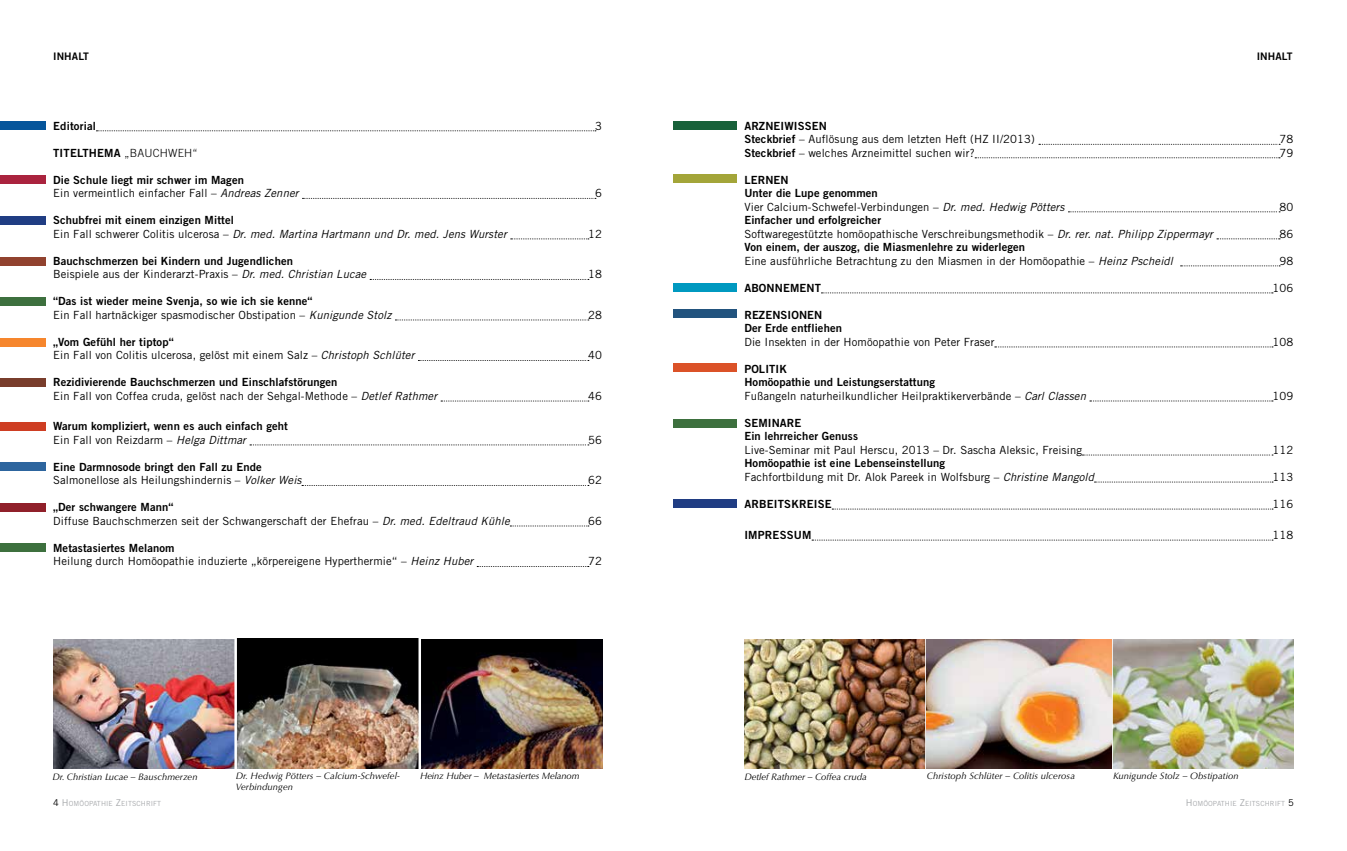
<style>
.page{position:relative;width:1347px;height:851px;background:#fff}
.page>*{position:absolute;margin:0;border:0;box-sizing:border-box;transform-origin:0 0}
.t1{font:11.25px "Trade Gothic LT";letter-spacing:.01em;color:#000}
.t2{font:11.25px/13.5px "Trade Gothic LT Bold Two";letter-spacing:.01em;color:#000}
.t3{font:italic 11.25px "Trade Gothic LT";letter-spacing:.01em;color:#000}
.t4{font:10.38px "Trade Gothic LT Bold Two";letter-spacing:.01em;color:#000}
.t5{font:italic 9.38px "Optima LT";letter-spacing:.01em;color:#000}
.t6{font:italic 9.38px "Optima LT";letter-spacing:-.01em;color:#000}
.t7{font:7px "Trade Gothic LT";letter-spacing:.015em;color:#a7a9ac}
.s1{font-family:"Trade Gothic LT";font-weight:300}
.s2{font-style:italic}
.s3{font-style:normal}
.s4{font-family:"Trade Gothic LT Bold Two"}
.s5{font-size:9.38px;color:#000}
.s6{font-size:9.38px}
</style>
<div class="page">
<svg style="left:96px;top:130px;width:500px;height:1px"></svg>
<svg style="left:302px;top:198px;width:294px;height:1px"></svg>
<svg style="left:511px;top:238px;width:78px;height:1px"></svg>
<svg style="left:370px;top:279px;width:219px;height:1px"></svg>
<svg style="left:395px;top:319px;width:194px;height:1px"></svg>
<svg style="left:418px;top:360px;width:171px;height:1px"></svg>
<svg style="left:441px;top:400px;width:148px;height:1px"></svg>
<svg style="left:250px;top:444px;width:339px;height:1px"></svg>
<svg style="left:302px;top:485px;width:287px;height:1px"></svg>
<svg style="left:510px;top:525px;width:79px;height:1px"></svg>
<svg style="left:477px;top:566px;width:112px;height:1px"></svg>
<svg style="left:1039px;top:144px;width:241px;height:1px"></svg>
<svg style="left:975px;top:157px;width:305px;height:1px"></svg>
<svg style="left:1068px;top:211px;width:212px;height:1px"></svg>
<svg style="left:1216px;top:238px;width:64px;height:1px"></svg>
<svg style="left:1180px;top:265px;width:100px;height:1px"></svg>
<svg style="left:821px;top:292px;width:452px;height:1px"></svg>
<svg style="left:994px;top:346px;width:279px;height:1px"></svg>
<svg style="left:1089px;top:400px;width:184px;height:1px"></svg>
<svg style="left:1082px;top:454px;width:191px;height:1px"></svg>
<svg style="left:1094px;top:481px;width:179px;height:1px"></svg>
<svg style="left:832px;top:508px;width:441px;height:1px"></svg>
<svg style="left:812px;top:539px;width:461px;height:1px"></svg>
<img style="left:421px;top:639px;width:181px;height:129px">
<img style="left:53px;top:639px;width:181px;height:129px">
<img style="left:744px;top:639px;width:181px;height:129px">
<img style="left:237px;top:639px;width:181px;height:129px">
<img style="left:1112px;top:639px;width:181px;height:129px">
<img style="left:926px;top:639px;width:185px;height:129px">
<div style="left:0;top:121px;width:45px;height:9px;background:#05559b"></div>
<div style="left:0;top:503px;width:45px;height:8px;background:#90202a"></div>
<div style="left:673px;top:498px;width:63px;height:9px;background:#203d83"></div>
<div style="left:0;top:176px;width:45px;height:8px;background:#aa233e"></div>
<div style="left:0;top:216px;width:46px;height:8px;background:#203d83"></div>
<div style="left:0;top:257px;width:45px;height:9px;background:#91422f"></div>
<div style="left:0;top:297px;width:45px;height:9px;background:#3d703e"></div>
<div style="left:0;top:338px;width:45px;height:9px;background:#f6862d"></div>
<div style="left:0;top:378px;width:45px;height:9px;background:#793d2c"></div>
<div style="left:0;top:422px;width:45px;height:9px;background:#ce3e23"></div>
<div style="left:0;top:462px;width:45px;height:9px;background:#2d659e"></div>
<div style="left:0;top:542px;width:45px;height:9px;background:#3d703e"></div>
<div style="left:673px;top:121px;width:63px;height:9px;background:#18613a"></div>
<div style="left:673px;top:175px;width:63px;height:8px;background:#a3a539"></div>
<div style="left:673px;top:283px;width:63px;height:9px;background:#0099c0"></div>
<div style="left:673px;top:309px;width:63px;height:9px;background:#22537e"></div>
<div style="left:673px;top:363px;width:63px;height:8px;background:#db5228"></div>
<div style="left:673px;top:419px;width:63px;height:8px;background:#3d703e"></div>
<p class="t4" style="left:53px;top:50px;width:37px">in halt</p>
<p class="t4" style="left:1256px;top:50px;width:37px">in halt</p>
<p class="t2" style="left:53px;top:119px;width:44px">Editorial</p>
<p class="t1" style="left:595px;top:119px;width:8px">3</p>
<p class="t2" style="left:53px;top:146px;width:146px">titelthema <span class="s1">„BAUCHWEH“</span></p>
<p class="t2" style="left:53px;top:173px;width:192px">Die Schule liegt mir schwer im Magen</p>
<p class="t1" style="left:53px;top:186px;width:247px">Ein vermeintlich einfacher Fall – <span class="s2">Andreas Zenner</span></p>
<p class="t1" style="left:595px;top:186px;width:8px">6</p>
<p class="t2" style="left:53px;top:213px;width:182px">Schubfrei mit einem einzigen M ittel</p>
<p class="t3" style="left:53px;top:227px;width:455px"><span class="s3">Ein Fall schwerer Colitis ulcerosa –</span> Dr. med. Martina Hartmann und Dr. med. Jens Wurster</p>
<p class="t1" style="left:588px;top:227px;width:15px">12</p>
<p class="t2" style="left:53px;top:254px;width:241px">Bauchschmerzen bei Kindern und Jugendlichen</p>
<p class="t1" style="left:53px;top:267px;width:314px">Beispiele aus der Kinderarzt-Praxis – <span class="s2">Dr. med. Christian Lucae</span></p>
<p class="t1" style="left:588px;top:267px;width:15px">18</p>
<p class="t2" style="left:53px;top:294px;width:261px">“Das ist wieder meine Svenja, so wie ich sie kenne“</p>
<p class="t1" style="left:53px;top:308px;width:340px">Ein Fall hartnäckiger spasmodischer Obstipation – <span class="s2">Kunigunde Stolz</span></p>
<p class="t1" style="left:588px;top:308px;width:15px">28</p>
<p class="t2" style="left:53px;top:335px;width:122px">„Vom Gefühl her tiptop“</p>
<p class="t1" style="left:53px;top:348px;width:363px">Ein Fall von Colitis ulcerosa, gelöst mit einem Salz – <span class="s2">Christoph Schlüter</span></p>
<p class="t1" style="left:588px;top:348px;width:15px">40</p>
<p class="t2" style="left:53px;top:375px;width:286px">Rezidivierende Bauchschmerzen und Einschlafstörungen</p>
<p class="t1" style="left:53px;top:389px;width:385px">Ein Fall von Coffea cruda, gelöst nach der Sehgal-Methode – <span class="s2">Detlef Rathmer</span></p>
<p class="t1" style="left:588px;top:389px;width:15px">46</p>
<p class="t2" style="left:53px;top:419px;width:236px">Warum kompliziert, wenn es auch einfach geht</p>
<p class="t1" style="left:53px;top:433px;width:194px">Ein Fall von Reizdarm – <span class="s2">Helga Dittmar</span></p>
<p class="t1" style="left:588px;top:433px;width:15px">56</p>
<p class="t2" style="left:53px;top:460px;width:210px">Eine Darmnosode bringt den Fall zu Ende</p>
<p class="t1" style="left:53px;top:473px;width:250px">Salmonellose als Heilungshindernis – <span class="s2">Volker Weis</span></p>
<p class="t1" style="left:588px;top:473px;width:15px">62</p>
<p class="t2" style="left:53px;top:500px;width:122px">„Der schwangere Mann“</p>
<p class="t1" style="left:53px;top:514px;width:458px">Diffuse Bauchschmerzen seit der Schwangerschaft der Ehefrau – <span class="s2">Dr. med. Edeltraud Kühle</span></p>
<p class="t1" style="left:588px;top:514px;width:15px">66</p>
<p class="t2" style="left:53px;top:541px;width:123px">Metastasiertes Melanom</p>
<p class="t1" style="left:53px;top:554px;width:421px">Heilung durch Homöopathie induzierte „körpereigene Hyperthermie“ – <span class="s2">Heinz Huber</span></p>
<p class="t1" style="left:588px;top:554px;width:15px">72</p>
<p class="t2" style="left:744px;top:119px;width:84px">ARZNEIWISSEN</p>
<p class="t1" style="left:744px;top:132px;width:292px"><span class="s4">Steckbrief</span> – Auflösung aus dem letzten Heft (HZ II/2013)</p>
<p class="t1" style="left:1279px;top:132px;width:15px">78</p>
<p class="t1" style="left:744px;top:146px;width:232px"><span class="s4">Steckbrief</span> – welches Arzneimittel suchen wir?</p>
<p class="t1" style="left:1279px;top:146px;width:15px">79</p>
<p class="t2" style="left:744px;top:173px;width:135px">LERNEN<br>Unter die Lupe genommen</p>
<p class="t1" style="left:744px;top:200px;width:321px">Vier Calcium-Schwefel-Verbindungen – <span class="s2">Dr. med. Hedwig Pötters</span></p>
<p class="t1" style="left:1279px;top:200px;width:15px">80</p>
<p class="t2" style="left:744px;top:213px;width:138px">Einfacher und erfolgreicher</p>
<p class="t1" style="left:744px;top:227px;width:470px">Softwaregestützte homöopathische Verschreibungsmethodik – <span class="s2">Dr. rer. nat. Philipp Zippermayr</span></p>
<p class="t1" style="left:1279px;top:227px;width:15px">86</p>
<p class="t2" style="left:744px;top:240px;width:282px">Von einem, der auszog, die M iasmenlehre zu widerlegen</p>
<p class="t1" style="left:744px;top:254px;width:430px">Eine ausführliche Betrachtung zu den Miasmen in der Homöopathie – <span class="s2">Heinz Pscheidl</span></p>
<p class="t1" style="left:1279px;top:254px;width:15px">98</p>
<p class="t2" style="left:744px;top:281px;width:31px">Abonne</p>
<p class="t2" style="left:790px;top:281px;width:32px">ment</p>
<p class="t1" style="left:1272px;top:281px;width:23px">106</p>
<p class="t2" style="left:744px;top:308px;width:99px">REZENSIONEN<br>Der Erde entfliehen</p>
<p class="t1" style="left:744px;top:335px;width:251px">Die Insekten in der Homöopathie von Peter Fraser</p>
<p class="t1" style="left:1272px;top:335px;width:23px">108</p>
<p class="t2" style="left:744px;top:362px;width:14px">POLITI</p>
<p class="t2" style="left:744px;top:362px;width:192px;text-indent:35px">K<br>Homöopathie und Leistungserstattung</p>
<p class="t1" style="left:744px;top:389px;width:343px">Fußangeln naturheilkundlicher Heilpraktikerverbände – <span class="s2">Carl Classen</span></p>
<p class="t1" style="left:1272px;top:389px;width:23px">109</p>
<p class="t2" style="left:744px;top:416px;width:115px">SEMI NARE<br>Ein lehrreicher Genuss</p>
<p class="t1" style="left:744px;top:443px;width:339px">Live-Seminar mit Paul Herscu, 2013 – Dr. Sascha Aleksic, Freising</p>
<p class="t1" style="left:1272px;top:443px;width:23px">112</p>
<p class="t2" style="left:744px;top:456px;width:202px">Homöopathie ist eine Lebenseinstellung</p>
<p class="t1" style="left:744px;top:470px;width:351px">Fachfortbildung mit Dr. Alok Pareek in Wolfsburg – <span class="s2">Christine Mangold</span></p>
<p class="t1" style="left:1272px;top:470px;width:23px">113</p>
<p class="t2" style="left:744px;top:497px;width:16px">arbe</p>
<p class="t2" style="left:774px;top:497px;width:19px">itskre</p>
<p class="t2" style="left:814px;top:497px;width:12px">ise</p>
<p class="t1" style="left:1272px;top:497px;width:23px">116</p>
<p class="t2" style="left:744px;top:528px;width:22px">Impressu</p>
<p class="t2" style="left:802px;top:528px;width:11px">m</p>
<p class="t1" style="left:1272px;top:528px;width:23px">118</p>
<p class="t5" style="left:53px;top:771px;width:146px">Dr. Christian Lucae – Bauschmerzen</p>
<p class="t5" style="left:236px;top:770px;width:166px">Dr. Hedwig Pötters – Calcium-Schwefel-</p>
<p class="t6" style="left:420px;top:770px;width:161px">Heinz Huber – Metastasiertes Melanom</p>
<p class="t5" style="left:744px;top:771px;width:124px">Detlef Rathmer – Coffea cruda</p>
<p class="t5" style="left:1113px;top:770px;width:127px">Kunigunde Stolz – Obstipation</p>
<p class="t5" style="left:236px;top:781px;width:59px">Verbindungen</p>
<p class="t5" style="left:926px;top:770px;width:150px">Christoph Schlüter – Colitis ulcerosa</p>
<p class="t7" style="left:53px;top:799px;width:109px"><span class="s5">4</span> <span class="s6">H</span>OMÖOPATH IE <span class="s6">Z</span>EITSCH RIFT</p>
<p class="t7" style="left:1185px;top:799px;width:109px"><span class="s6">H</span>OMÖOPATH IE <span class="s6">Z</span>EITSCH RIFT <span class="s5">5</span></p>
</div>
